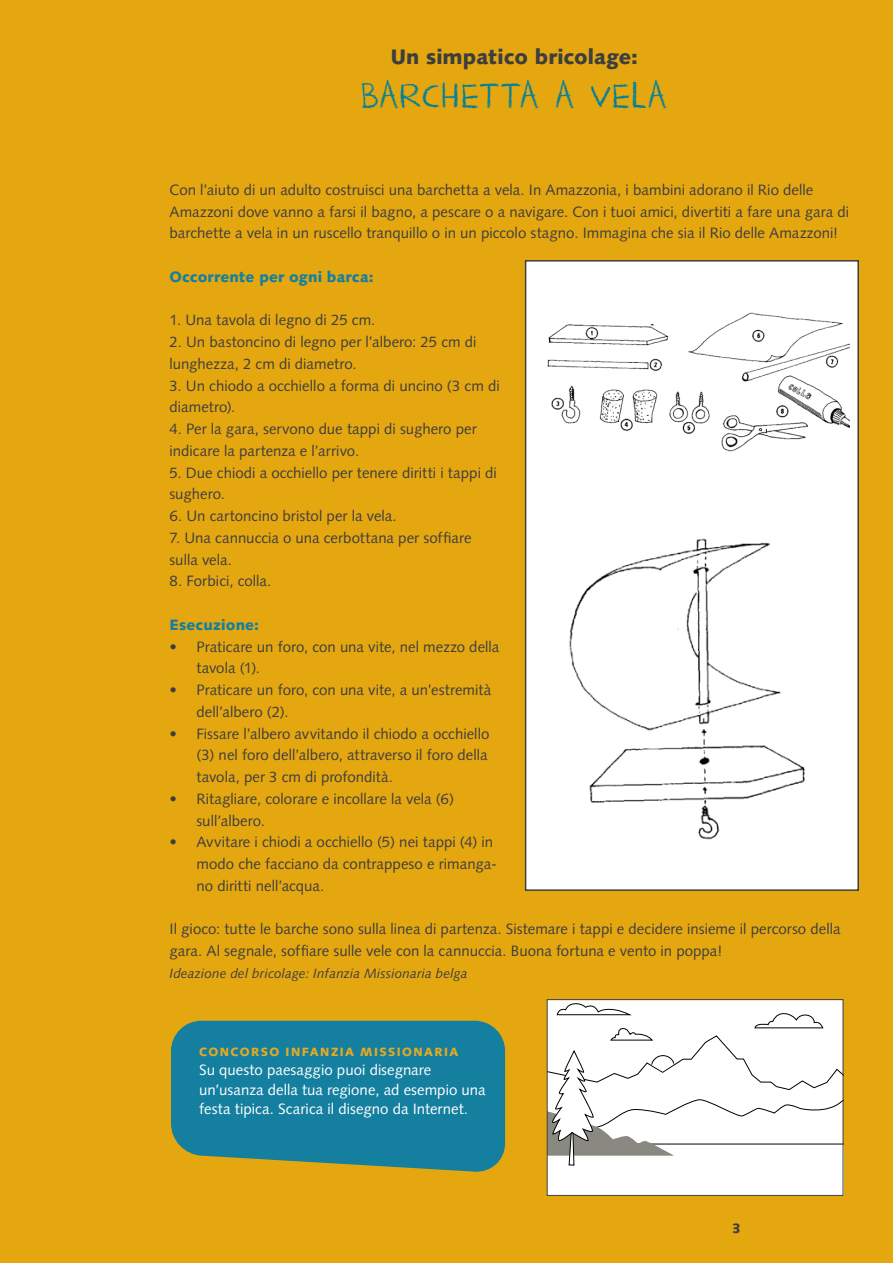
<style>
.page{position:relative;width:893px;height:1263px;background:#e5a710}
.page>*{position:absolute;margin:0;border:0;box-sizing:border-box;transform-origin:0 0}
.t1{font:40.5px "Crayon Crumble";color:#007f9c}
.t2{font:900 21px "Syntax LT Std";letter-spacing:.005em;color:#3e3e3f}
.t3{font:15px/21.8px "Syntax LT Std";color:#3e3e3f}
.t4{font:15px/19.5px "Syntax LT Std";letter-spacing:.005em;color:#fff}
.t5{font:900 15px "Syntax LT Std";letter-spacing:.01em;color:#157f9f}
.t6{font:italic 13.5px "Syntax LT Std";letter-spacing:.005em;color:#3e3e3f}
.t7{font:900 13.5px "Syntax LT Std";color:#3e3e3f}
.t8{font:900 12px "Syntax LT Std";letter-spacing:.12em;color:#e4aa25}
</style>
<div class="page">
<div style="left:525px;top:260px;width:334px;height:631px;background:#fff;border:2px solid #3e3e3f"></div>
<svg style="left:171px;top:1021px;width:334px;height:151px;background:#238194"></svg>
<svg style="left:549px;top:1002px;width:292px;height:191px;background:#f2f2f2"></svg>
<div style="left:547px;top:999px;width:296px;height:196px;border:1px solid #3e3e3f"></div>
<img style="left:547px;top:312px;width:303px;height:140px">
<img style="left:569px;top:538px;width:236px;height:302px">
<h2 class="t2" style="left:390px;top:45px;width:249px">Un simpatico bricolage:</h2>
<h1 class="t1" style="left:361px;top:72px;width:307px">BARCHETTA A VELA</h1>
<p class="t3" style="left:169px;top:179px;width:681px">Con l’aiuto di un adulto costruisci una barchetta a vela. In Amazzonia, i bambini adorano il Rio delle<br>Amazzoni dove vanno a farsi il bagno, a pescare o a navigare. Con i tuoi amici, divertiti a fare una gara di barchette a vela in un ruscello tranquillo o in un piccolo stagno. Immagina che sia il Rio delle Amazzoni!</p>
<p class="t5" style="left:169px;top:268px;width:206px">Occorrente per ogni barca:</p>
<p class="t3" style="left:169px;top:309px;width:207px">1. Una tavola di legno di 25 cm.</p>
<p class="t3" style="left:169px;top:331px;width:308px">2. Un bastoncino di legno per l’albero: 25 cm di lunghezza, 2 cm di diametro.</p>
<p class="t3" style="left:169px;top:375px;width:332px">3. Un chiodo a occhiello a forma di uncino (3 cm di diametro).</p>
<p class="t3" style="left:169px;top:418px;width:309px">4. Per la gara, servono due tappi di sughero per indicare la partenza e l’arrivo.</p>
<p class="t3" style="left:169px;top:462px;width:329px">5. Due chiodi a occhiello per tenere diritti i tappi di sughero.</p>
<p class="t3" style="left:169px;top:505px;width:229px">6. Un cartoncino bristol per la vela.</p>
<p class="t3" style="left:169px;top:527px;width:304px">7. Una cannuccia o una cerbottana per soffiare sulla vela.</p>
<p class="t3" style="left:169px;top:570px;width:103px">8. Forbici, colla.</p>
<p class="t5" style="left:169px;top:616px;width:91px">Esecuzione:</p>
<p class="t3" style="left:196px;top:636px;width:304px;text-indent:-27px">• Praticare un foro, con una vite, nel mezzo della tavola (1).</p>
<p class="t3" style="left:196px;top:679px;width:296px;text-indent:-27px">• Praticare un foro, con una vite, a un’estremità dell’albero (2).</p>
<p class="t3" style="left:196px;top:723px;width:294px;text-align:justify;text-indent:-27px">• Fissare l’albero avvitando il chiodo a occhiello (3) nel foro dell’albero, attraverso il foro della tavola, per 3 cm di profondità.</p>
<p class="t3" style="left:196px;top:788px;width:259px;text-indent:-27px">• Ritagliare, colorare e incollare la vela (6) sull’albero.</p>
<p class="t3" style="left:196px;top:831px;width:302px;text-indent:-27px">• Avvitare i chiodi a occhiello (5) nei tappi (4) in modo che facciano da contrappeso e rimanga&shy;no diritti nell’acqua.</p>
<p class="t3" style="left:169px;top:918px;width:673px">Il gioco: tutte le barche sono sulla linea di partenza. Sistemare i tappi e decidere insieme il percorso della gara. Al segnale, soffiare sulle vele con la cannuccia. Buona fortuna e vento in poppa!</p>
<p class="t6" style="left:169px;top:965px;width:299px">Ideazione del bricolage: Infanzia Missionaria belga</p>
<p class="t8" style="left:199px;top:1044px;width:260px">CONCORSO INFANZIA MISSIONARIA</p>
<p class="t4" style="left:199px;top:1060px;width:288px">Su questo paesaggio puoi disegnare un’usanza della tua regione, ad esempio una festa tipica. Scarica il disegno da Internet.</p>
<p class="t7" style="left:732px;top:1220px;width:10px">3</p>
</div>
